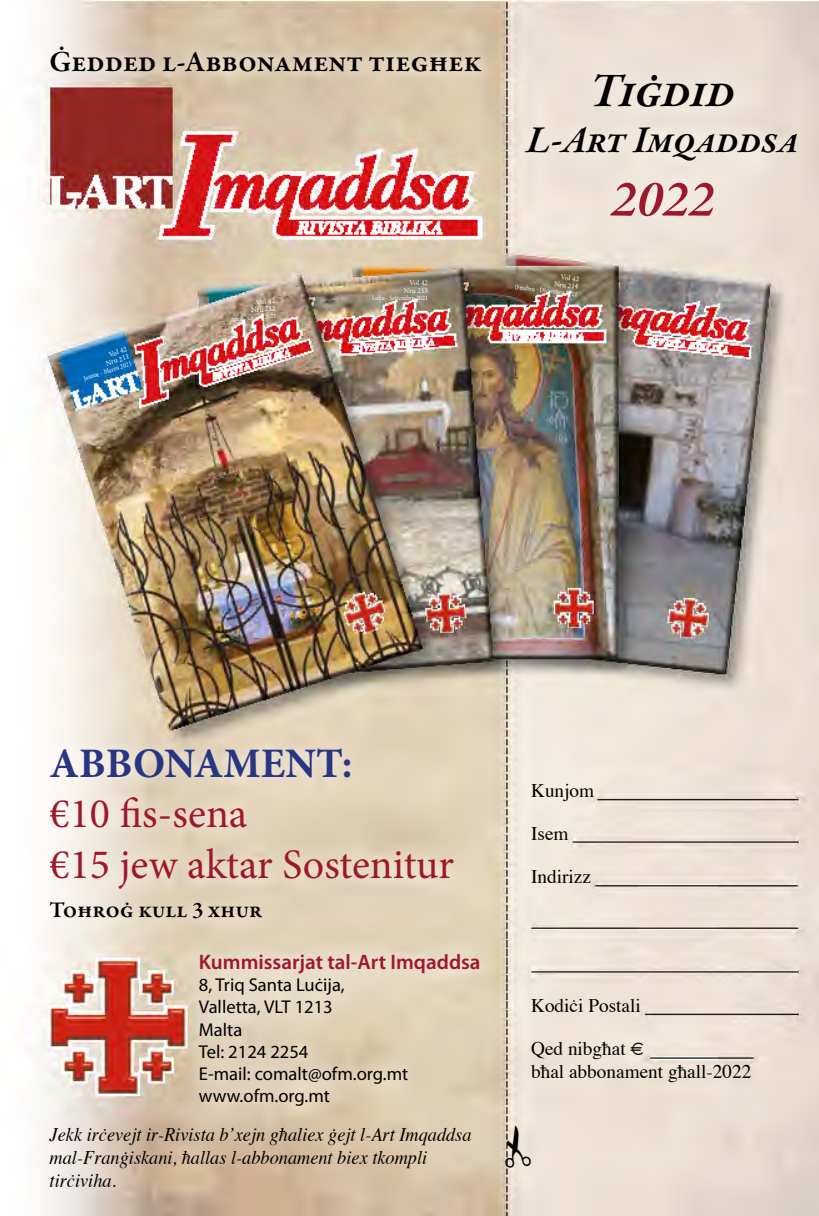
<style>
.page{position:relative;width:819px;height:1216px;background:#fff}
.page>*{position:absolute;margin:0;border:0;box-sizing:border-box;transform-origin:0 0}
.t1{font:italic 600 52.5px "Garamond Premr Pro";color:#9d182d}
.t2{font:italic 600 49px "Garamond Premr Pro";letter-spacing:-.005em;color:#000}
.t3{font:42px/50.4px "Minion Pro";color:#9d182d}
.t4{font:700 42px "Minion Pro";color:#283583}
.t5{font:italic 600 38.5px "Garamond Premr Pro";color:#000}
.t6{font:600 29.75px "Garamond Premr Pro";letter-spacing:-.005em;color:#000}
.t7{font:600 22.75px "Garamond Premr Pro";letter-spacing:-.005em;color:#000}
.t8{font:600 21px "Myriad Pro";color:#9d182d}
.t9{font:italic 19.25px/23.1px "Times";color:#000;scale:.95 1}
.t10{font:19.25px/23.1px "Times";color:#000}
.t11{font:18.55px/22.2px "Myriad Pro";color:#000}
.t12{font:7.35px/7.5px "Minion Pro";color:#fff;text-align:right}
.t13{font:6.83px "Minion Pro";color:#fff;scale:.9 1}
</style>
<div class="page">
<img style="left:31px;top:0;width:788px;height:1215px">
<svg style="left:504px;top:1125px;width:26px;height:42px"></svg>
<h3 class="t6" style="left:50px;top:44px;width:433px">Ġedded l-Abbonament tiegħek</h3>
<p class="t12" style="left:103px;top:353px;width:26px;rotate:-18deg">Vol 42<br>Nru 211</p>
<p class="t13" style="left:82px;top:374px;width:57px;rotate:-18deg">Jannar - Marzu 2021</p>
<p class="t12" style="left:251px;top:299px;width:26px;rotate:-4deg">Vol 42<br>Nru 212</p>
<p class="t13" style="left:230px;top:315px;width:53px;rotate:-5deg">April - Ġunju 2021</p>
<p class="t12" style="left:404px;top:279px;width:26px">Vol 42<br>Nru 213</p>
<p class="t13" style="left:372px;top:293px;width:64px">Lulju - Settembru 2021</p>
<h2 class="t2" style="left:589px;top:60px;width:147px">Tiġdid</h2>
<h3 class="t5" style="left:526px;top:116px;width:274px">L-Art Imqaddsa</h3>
<h1 class="t1" style="left:610px;top:166px;width:105px">2022</h1>
<p class="t12" style="left:555px;top:272px;width:26px;rotate:7deg">Vol 42<br>Nru 214</p>
<p class="t13" style="left:515px;top:282px;width:71px;rotate:7deg">Ottubru - Diċembru 2021</p>
<h3 class="t4" style="left:50px;top:733px;width:304px">ABBONAMENT:</h3>
<h3 class="t3" style="left:50px;top:788px;width:406px">€10 fis-sena<br>€15 jew aktar Sostenitur</h3>
<p class="t7" style="left:50px;top:896px;width:214px">Toħroġ kull 3 xhur</p>
<p class="t8" style="left:199px;top:948px;width:283px">Kummissarjat tal-Art Imqaddsa</p>
<p class="t11" style="left:199px;top:973px;width:211px">8, Triq Santa Luċija,<br>Valletta, VLT 1213<br>Malta<br>Tel: 2124 2254<br>E-mail: comalt@ofm.org.mt www.ofm.org.mt</p>
<p class="t9" style="left:50px;top:1121px;width:445px">Jekk irċevejt ir-Rivista b’xejn għaliex ġejt l-Art Imqaddsa mal-Franġiskani, ħallas l-abbonament biex tkompli tirċiviha.</p>
<p class="t10" style="left:531px;top:777px;width:65px">Kunjom</p>
<p class="t10" style="left:531px;top:820px;width:39px">Isem</p>
<p class="t10" style="left:531px;top:863px;width:61px">Indirizz</p>
<p class="t10" style="left:531px;top:991px;width:111px">Kodiċi Postali</p>
<p class="t10" style="left:531px;top:1034px;width:222px">Qed nibgħat €<br>bħal abbonament għall-2022</p>
</div>
